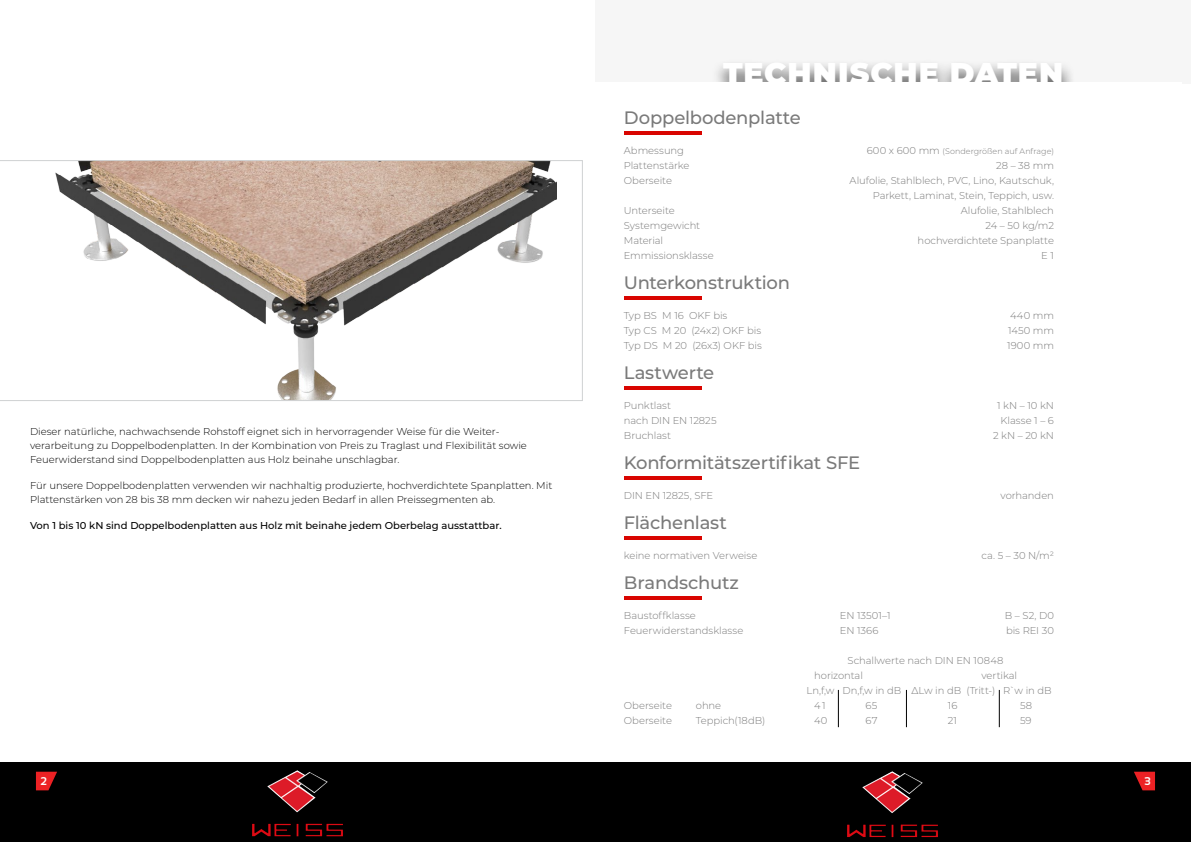
<style>
.page{position:relative;width:1191px;height:842px;background:#fff}
.page>*{position:absolute;margin:0;border:0;box-sizing:border-box;transform-origin:0 0}
.t1{font:900 30px "Montserrat";letter-spacing:.03em;color:#fff}
.t2{font:500 18px "Montserrat";letter-spacing:-.015em;color:#7a7a7a}
.t3{font:700 11.3px "Sansation";color:#fff}
.t4{font:300 10px/15px "Montserrat";letter-spacing:-.005em;color:#7a7a7a}
.t5{font:300 10px/14px "Montserrat";color:#000}
.t6{font:500 10px "Montserrat";color:#000}
.t7{font:300 8px "Montserrat";letter-spacing:.005em;color:#7a7a7a}
.s1{font-size:10px}
</style>
<div class="page">
<svg style="left:0;top:160px;width:583px;height:241px"></svg>
<div style="left:595px;top:0;width:596px;height:84px;background:#f6f6f6"></div>
<div style="left:710px;top:59px;width:365px;height:48px;background:#000;opacity:.75"></div>
<div style="left:587px;top:83px;width:594px;height:106px;background:#fff"></div>
<hr style="left:999px;top:690px;width:1px;height:37px;background:#000">
<hr style="left:906px;top:690px;width:1px;height:37px;background:#000">
<hr style="left:838px;top:690px;width:1px;height:37px;background:#000">
<hr style="left:624px;top:131px;width:78px;height:4px;background:#d90500">
<hr style="left:624px;top:296px;width:78px;height:4px;background:#d90500">
<hr style="left:624px;top:386px;width:78px;height:4px;background:#d90500">
<hr style="left:624px;top:476px;width:78px;height:4px;background:#d90500">
<hr style="left:624px;top:537px;width:78px;height:3px;background:#d90500">
<hr style="left:624px;top:596px;width:78px;height:3px;background:#d90500">
<div style="left:0;top:762px;width:1191px;height:80px;background:#000"></div>
<svg style="left:36px;top:772px;width:21px;height:18px"></svg>
<svg style="left:1134px;top:772px;width:21px;height:18px"></svg>
<img style="left:252px;top:771px;width:91px;height:66px">
<img style="left:847px;top:772px;width:91px;height:66px">
<p class="t5" style="left:30px;top:424px;width:498px">Dieser natürliche, nachwachsende Rohstoff eignet sich in hervorragender Weise für die Weiter&shy;verarbeitung zu Doppelbodenplatten. In der Kombination von Preis zu Traglast und Flexibilität sowie<br>Feuerwiderstand sind Doppelbodenplatten aus Holz beinahe unschlagbar.</p>
<p class="t5" style="left:30px;top:478px;width:524px">Für unsere Doppelbodenplatten verwenden wir nachhaltig produzierte, hochverdichtete Spanplatten. Mit<br>Plattenstärken von 28 bis 38 mm decken wir nahezu jeden Bedarf in allen Preissegmenten ab.</p>
<p class="t6" style="left:30px;top:518px;width:473px">Von 1 bis 10 kN sind Doppelbodenplatten aus Holz mit beinahe jedem Oberbelag ausstattbar.</p>
<h1 class="t1" style="left:723px;top:50px;width:342px">TECHNISCHE DATEN</h1>
<h2 class="t2" style="left:624px;top:105px;width:178px">Doppelbodenplatte</h2>
<p class="t4" style="left:624px;top:143px;width:62px">Abmessung</p>
<p class="t7" style="left:866px;top:146px;width:189px"><span class="s1">600 x 600 mm</span> (Sondergrößen auf Anfrage)</p>
<p class="t4" style="left:624px;top:158px;width:67px">Plattenstärke</p>
<p class="t4" style="left:996px;top:158px;width:59px">28 – 38 mm</p>
<p class="t4" style="left:624px;top:173px;width:50px">Oberseite</p>
<p class="t4" style="left:849px;top:173px;width:206px;text-align:right">Alufolie, Stahlblech, PVC, Lino, Kautschuk,<br>Parkett, Laminat, Stein, Teppich, usw.</p>
<p class="t4" style="left:624px;top:203px;width:52px">Unterseite</p>
<p class="t4" style="left:960px;top:203px;width:95px">Alufolie, Stahlblech</p>
<p class="t4" style="left:624px;top:218px;width:78px">Systemgewicht</p>
<p class="t4" style="left:985px;top:218px;width:70px">24 – 50 kg/m2</p>
<p class="t4" style="left:624px;top:233px;width:41px">Material</p>
<p class="t4" style="left:917px;top:233px;width:138px">hochverdichtete Spanplatte</p>
<p class="t4" style="left:624px;top:248px;width:91px">Emmissionsklasse</p>
<p class="t4" style="left:1041px;top:248px;width:14px">E 1</p>
<h2 class="t2" style="left:624px;top:270px;width:168px">Unterkonstruktion</h2>
<p class="t4" style="left:624px;top:308px;width:105px">Typ BS M 16 OKF bis</p>
<p class="t4" style="left:1010px;top:308px;width:45px">440 mm</p>
<p class="t4" style="left:624px;top:323px;width:139px">Typ CS M 20 (24x2) OKF bis</p>
<p class="t4" style="left:1008px;top:323px;width:47px">1450 mm</p>
<p class="t4" style="left:624px;top:338px;width:140px">Typ DS M 20 (26x3) OKF bis</p>
<p class="t4" style="left:1007px;top:338px;width:48px">1900 mm</p>
<h2 class="t2" style="left:624px;top:360px;width:92px">Lastwerte</h2>
<p class="t4" style="left:624px;top:398px;width:49px">Punktlast</p>
<p class="t4" style="left:997px;top:398px;width:58px">1 kN – 10 kN</p>
<p class="t4" style="left:624px;top:413px;width:94px">nach DIN EN 12825</p>
<p class="t4" style="left:1000px;top:413px;width:55px">Klasse 1 – 6</p>
<p class="t4" style="left:624px;top:428px;width:49px">Bruchlast</p>
<p class="t4" style="left:993px;top:428px;width:62px">2 kN – 20 kN</p>
<h2 class="t2" style="left:624px;top:450px;width:238px">Konformitätszertifikat SFE</h2>
<p class="t4" style="left:624px;top:488px;width:91px">DIN EN 12825, SFE</p>
<p class="t4" style="left:1000px;top:488px;width:55px">vorhanden</p>
<h2 class="t2" style="left:624px;top:510px;width:105px">Flächenlast</h2>
<p class="t4" style="left:624px;top:548px;width:135px">keine normativen Verweise</p>
<p class="t4" style="left:981px;top:548px;width:74px">ca. 5 – 30 N/m²</p>
<h2 class="t2" style="left:624px;top:570px;width:117px">Brandschutz</h2>
<p class="t4" style="left:624px;top:608px;width:74px">Baustoffklasse</p>
<p class="t4" style="left:840px;top:608px;width:52px">EN 13501–1</p>
<p class="t4" style="left:1004px;top:608px;width:51px">B – S2, D0</p>
<p class="t4" style="left:624px;top:623px;width:121px">Feuerwiderstandsklasse</p>
<p class="t4" style="left:840px;top:623px;width:40px">EN 1366</p>
<p class="t4" style="left:1006px;top:623px;width:49px">bis REI 30</p>
<p class="t4" style="left:814px;top:653px;width:191px;text-indent:33px">Schallwerte nach DIN EN 10848 horizontal</p>
<p class="t4" style="left:806px;top:668px;width:247px;text-indent:175px">vertikal<br>Ln,f,w Dn,f,w in dB ∆Lw in dB (Tritt-) R`w in dB</p>
<p class="t4" style="left:624px;top:698px;width:50px">Oberseite</p>
<p class="t4" style="left:696px;top:698px;width:27px">ohne</p>
<p class="t4" style="left:814px;top:698px;width:13px">41</p>
<p class="t4" style="left:865px;top:698px;width:13px">65</p>
<p class="t4" style="left:948px;top:698px;width:11px">16</p>
<p class="t4" style="left:1020px;top:698px;width:14px">58</p>
<p class="t4" style="left:624px;top:713px;width:50px">Oberseite</p>
<p class="t4" style="left:696px;top:713px;width:71px">Teppich(18dB)</p>
<p class="t4" style="left:814px;top:713px;width:15px">40</p>
<p class="t4" style="left:865px;top:713px;width:13px">67</p>
<p class="t4" style="left:948px;top:713px;width:11px">21</p>
<p class="t4" style="left:1020px;top:713px;width:13px">59</p>
<p class="t3" style="left:40px;top:774px;width:8px">2</p>
<p class="t3" style="left:1144px;top:774px;width:8px">3</p>
</div>
